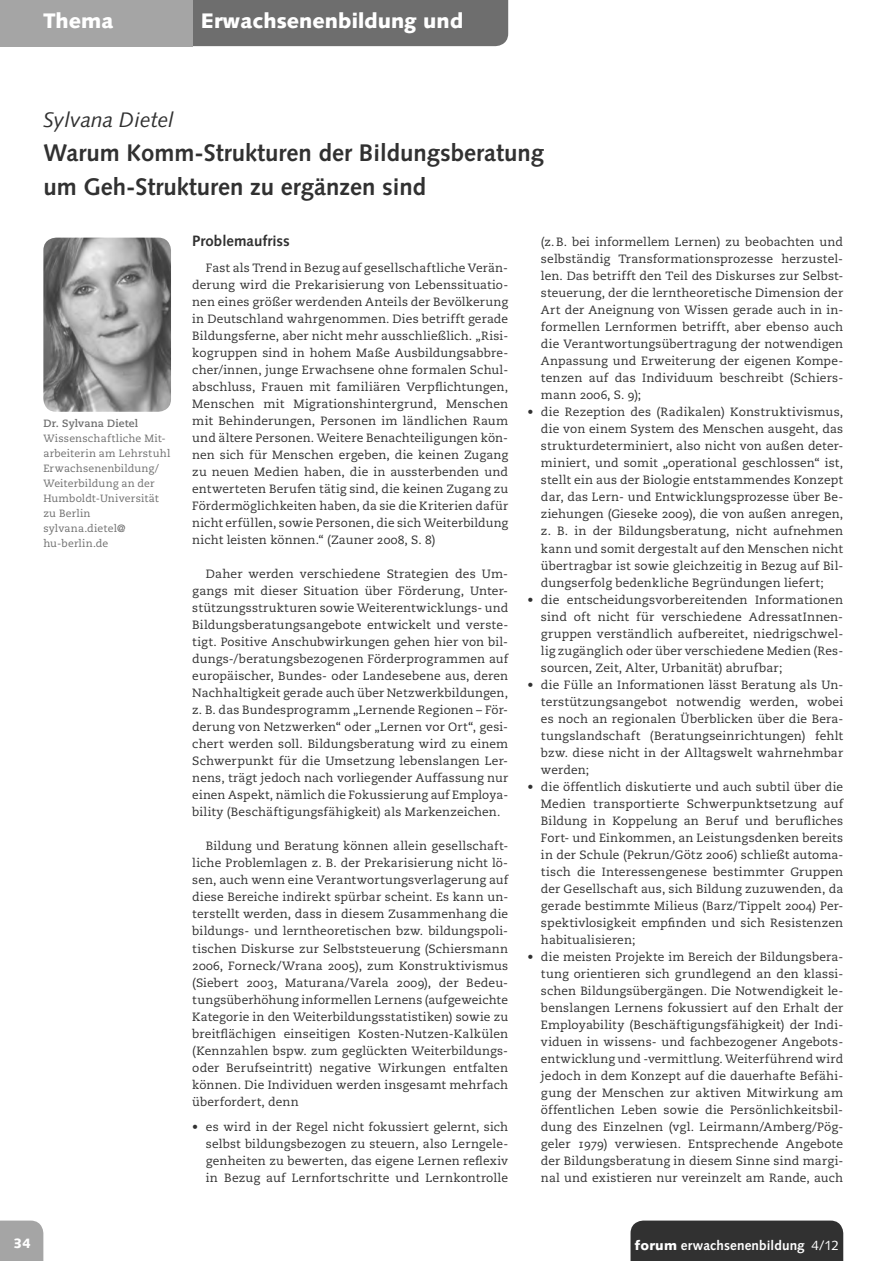
<style>
.page{position:relative;width:891px;height:1261px;background:#fff}
.page>*{position:absolute;margin:0;border:0;box-sizing:border-box;transform-origin:0 0}
.t1{font:700 24px/34px "Syntax LT Std";color:#313131}
.t2{font:900 21px "Syntax LT Std";color:#fff}
.t3{font:italic 21px "Syntax LT Std";color:#313131}
.t4{font:700 15px "Syntax LT Std";color:#313131}
.t5{font:700 13.5px "Syntax LT Std";letter-spacing:.01em;color:#fff}
.t6{font:900 13.5px "Syntax LT Std";color:#fff}
.t7{font:12px/17px "Caecilia LT Std";letter-spacing:.01em;color:#313131;text-align:justify}
.t8{font:10.5px/15px "Caecilia LT Std";letter-spacing:.02em;color:#6e6e6e}
.t9{font:700 10.5px "Caecilia LT Std";letter-spacing:.01em;color:#6e6e6e}
.s1{font-weight:900}
.s2{font-weight:400}
</style>
<div class="page">
<div style="left:0;top:1220px;width:43px;height:40px;background:#a5a5a5"></div>
<div style="left:630px;top:1220px;width:213px;height:40px;background:#313131"></div>
<img style="left:43px;top:237px;width:128px;height:174px;border-radius:13px">
<div style="left:192px;top:0;width:316px;height:46px;background:#6e6e6e"></div>
<div style="left:0;top:0;width:192px;height:46px;background:#a5a5a5"></div>
<h2 class="t2" style="left:43px;top:12px;width:71px">Thema</h2>
<h2 class="t2" style="left:201px;top:12px;width:264px">Erwachsenenbildung und</h2>
<h2 class="t3" style="left:43px;top:111px;width:132px">Sylvana Dietel</h2>
<h1 class="t1" style="left:43px;top:138px;width:502px">Warum Komm-Strukturen der Bildungsberatung um Geh-Strukturen zu ergänzen sind</h1>
<p class="t4" style="left:192px;top:235px;width:99px">Problemaufriss</p>
<p class="t7" style="left:192px;top:260px;width:317px;text-indent:14px">Fast als Trend in Bezug auf gesellschaftliche Verän&shy;derung wird die Prekarisierung von Lebenssituatio&shy;nen eines größer werdenden Anteils der Bevölkerung in Deutschland wahrgenommen. Dies betrifft gerade Bildungsferne, aber nicht mehr ausschließlich. „Risi&shy;kogruppen sind in hohem Maße Ausbildungsabbre&shy;cher/innen, junge Erwachsene ohne formalen Schul&shy;abschluss, Frauen mit familiären Verpflichtungen, Menschen mit Migrationshintergrund, Menschen mit Behinderungen, Personen im ländlichen Raum und ältere Personen. Weitere Benachteiligungen kön&shy;nen sich für Menschen ergeben, die keinen Zugang zu neuen Medien haben, die in aussterbenden und entwerteten Berufen tätig sind, die keinen Zugang zu Fördermöglichkeiten haben, da sie die Kriterien dafür nicht erfüllen, sowie Personen, die sich Weiterbildung nicht leisten können.“ (Zauner 2008, S. 8)</p>
<p class="t7" style="left:192px;top:566px;width:317px;text-indent:14px">Daher werden verschiedene Strategien des Um&shy;gangs mit dieser Situation über Förderung, Unter&shy;stützungsstrukturen sowie Weiterentwicklungs- und Bildungsberatungsangebote entwickelt und verste&shy;tigt. Positive Anschubwirkungen gehen hier von bil&shy;dungs-/beratungsbezogenen Förderprogrammen auf europäischer, Bundes- oder Landesebene aus, deren Nachhaltigkeit gerade auch über Netzwerkbildungen, z. B. das Bundesprogramm „Lernende Regionen – För&shy;derung von Netzwerken“ oder „Lernen vor Ort“, gesi&shy;chert werden soll. Bildungsberatung wird zu einem Schwerpunkt für die Umsetzung lebenslangen Ler&shy;nens, trägt jedoch nach vorliegender Auffassung nur einen Aspekt, nämlich die Fokussierung auf Employa&shy;bility (Beschäftigungsfähigkeit) als Markenzeichen.</p>
<p class="t7" style="left:192px;top:838px;width:317px;text-indent:14px">Bildung und Beratung können allein gesellschaft&shy;liche Problemlagen z. B. der Prekarisierung nicht lö&shy;sen, auch wenn eine Verantwortungsverlagerung auf diese Bereiche indirekt spürbar scheint. Es kann un&shy;terstellt werden, dass in diesem Zusammenhang die bildungs- und lerntheoretischen bzw. bildungspoli&shy;tischen Diskurse zur Selbststeuerung (Schiersmann 2006, Forneck/Wrana 2005), zum Konstruktivismus (Siebert 2003, Maturana/Varela 2009), der Bedeu&shy;tungsüberhöhung informellen Lernens (aufgeweichte Kategorie in den Weiterbildungsstatistiken) sowie zu breitflächigen einseitigen Kosten-Nutzen-Kalkülen (Kennzahlen bspw. zum geglückten Weiterbildungs&shy;oder Berufseintritt) negative Wirkungen entfalten können. Die Individuen werden insgesamt mehrfach überfordert, denn</p>
<p class="t7" style="left:206px;top:1119px;width:304px;text-indent:-14px">• es wird in der Regel nicht fokussiert gelernt, sich selbst bildungsbezogen zu steuern, also Lerngele&shy;genheiten zu bewerten, das eigene Lernen reflexiv in Bezug auf Lernfortschritte und Lernkontrolle</p>
<p class="t7" style="left:541px;top:234px;width:304px">(z. B. bei informellem Lernen) zu beobachten und selbständig Transformationsprozesse herzustel&shy;len. Das betrifft den Teil des Diskurses zur Selbst&shy;steuerung, der die lerntheoretische Dimension der Art der Aneignung von Wissen gerade auch in in&shy;formellen Lernformen betrifft, aber ebenso auch die Verantwortungsübertragung der notwendigen Anpassung und Erweiterung der eigenen Kompe&shy;tenzen auf das Individuum beschreibt (Schiers&shy;mann 2006, S. 9);</p>
<p class="t7" style="left:541px;top:404px;width:304px;text-indent:-14px">• die Rezeption des (Radikalen) Konstruktivismus, die von einem System des Menschen ausgeht, das strukturdeterminiert, also nicht von außen deter&shy;miniert, und somit „operational geschlossen“ ist, stellt ein aus der Biologie entstammendes Konzept dar, das Lern- und Entwicklungsprozesse über Be&shy;ziehungen (Gieseke 2009), die von außen anregen, z. B. in der Bildungsberatung, nicht aufnehmen kann und somit dergestalt auf den Menschen nicht übertragbar ist sowie gleichzeitig in Bezug auf Bil&shy;dungserfolg bedenkliche Begründungen liefert;</p>
<p class="t7" style="left:541px;top:591px;width:304px;text-indent:-14px">• die entscheidungsvorbereitenden Informationen sind oft nicht für verschiedene AdressatInnen&shy;gruppen verständlich aufbereitet, niedrigschwel&shy;lig zugänglich oder über verschiedene Medien (Res&shy;sourcen, Zeit, Alter, Urbanität) abrufbar;</p>
<p class="t7" style="left:541px;top:676px;width:304px;text-indent:-14px">• die Fülle an Informationen lässt Beratung als Un&shy;terstützungsangebot notwendig werden, wobei es noch an regionalen Überblicken über die Bera&shy;tungslandschaft (Beratungseinrichtungen) fehlt bzw. diese nicht in der Alltagswelt wahrnehmbar werden;</p>
<p class="t7" style="left:541px;top:778px;width:304px;text-indent:-14px">• die öffentlich diskutierte und auch subtil über die Medien transportierte Schwerpunktsetzung auf Bildung in Koppelung an Beruf und berufliches Fort- und Einkommen, an Leistungsdenken bereits in der Schule (Pekrun/Götz 2006) schließt automa&shy;tisch die Interessengenese bestimmter Gruppen der Gesellschaft aus, sich Bildung zuzuwenden, da gerade bestimmte Milieus (Barz/Tippelt 2004) Per&shy;spektivlosigkeit empfinden und sich Resistenzen habitualisieren;</p>
<p class="t7" style="left:541px;top:949px;width:304px;text-indent:-14px">• die meisten Projekte im Bereich der Bildungsbera&shy;tung orientieren sich grundlegend an den klassi&shy;schen Bildungsübergängen. Die Notwendigkeit le&shy;benslangen Lernens fokussiert auf den Erhalt der Employability (Beschäftigungsfähigkeit) der Indi&shy;viduen in wissens- und fachbezogener Angebots&shy;entwicklung und -vermittlung. Weiterführend wird jedoch in dem Konzept auf die dauerhafte Befähi&shy;gung der Menschen zur aktiven Mitwirkung am öffentlichen Leben sowie die Persönlichkeitsbil&shy;dung des Einzelnen (vgl. Leirmann/Amberg/Pög&shy;geler 1979) verwiesen. Entsprechende Angebote der Bildungsberatung in diesem Sinne sind margi&shy;nal und existieren nur vereinzelt am Rande, auch</p>
<p class="t9" style="left:43px;top:419px;width:96px">Dr. Sylvana Dietel</p>
<p class="t8" style="left:43px;top:432px;width:128px">Wissenschaftliche Mit&shy;arbeiterin am Lehrstuhl<br>Erwachsenenbildung/<br>Weiterbildung an der<br>Humboldt-Universität zu Berlin sylvana.dietel@ hu-berlin.de</p>
<p class="t6" style="left:13px;top:1237px;width:19px">34</p>
<p class="t5" style="left:634px;top:1239px;width:205px"><span class="s1">forum</span> erwachsenenbildung <span class="s2">4/12</span></p>
</div>
